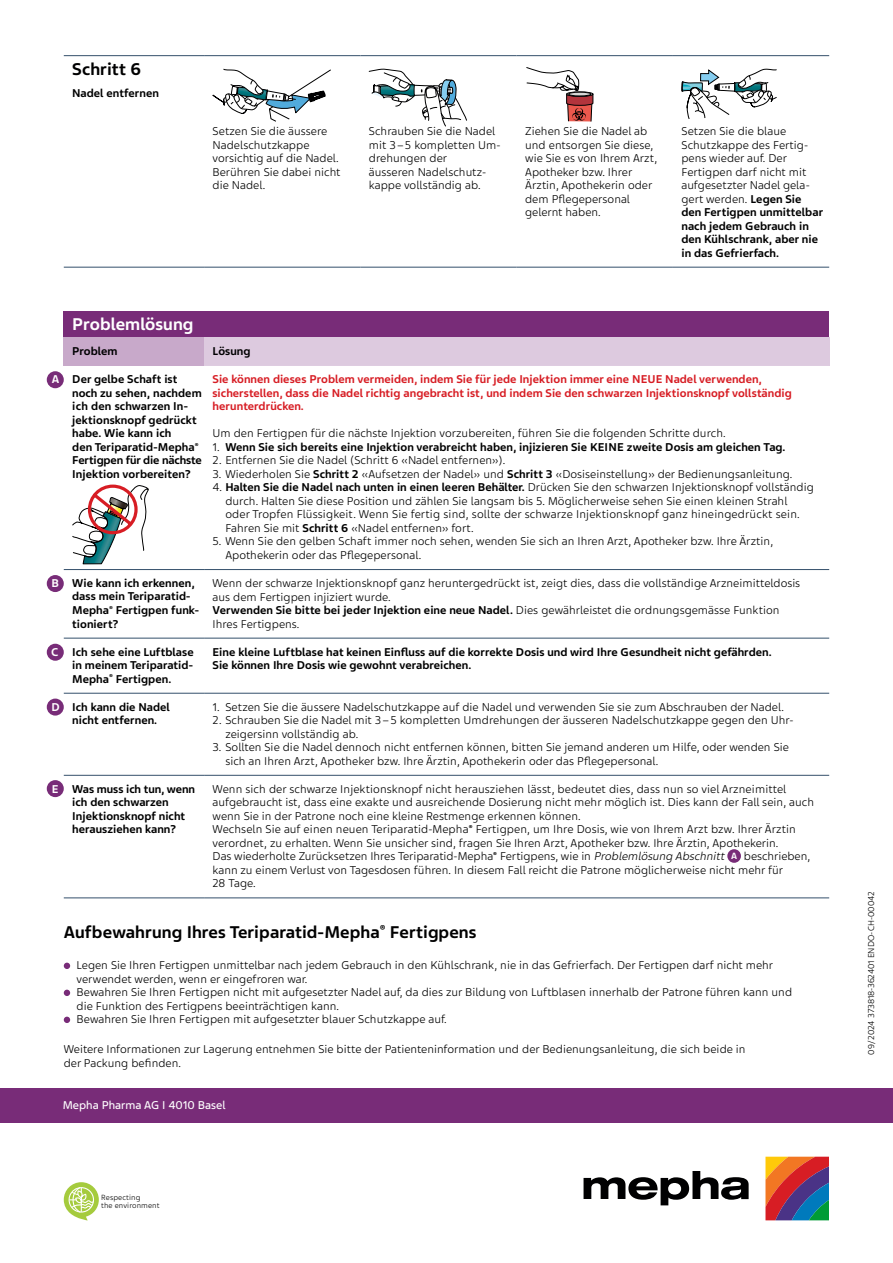
<style>
.page{position:relative;width:893px;height:1263px;background:#fff}
.page>*{position:absolute;margin:0;border:0;box-sizing:border-box;transform-origin:0 0}
.t1{font:700 18px "Teva Sans";letter-spacing:.005em;color:#000001}
.t2{font:700 18px "Teva Sans";letter-spacing:.005em;color:#fff}
.t3{font:300 12px/13.5px "Teva Sans";letter-spacing:.005em;color:#000001}
.t4{font:700 12px/13.5px "Teva Sans";letter-spacing:.005em;color:#000001}
.t5{font:700 12px/13.5px "Teva Sans";letter-spacing:.005em;color:#d71d24}
.t6{font:12px "Teva Sans";letter-spacing:.005em;color:#fff}
.t7{font:700 12px "Teva Sans";color:#fff}
.t8{font:300 9px "Teva Sans";letter-spacing:-.015em;color:#000001}
.t9{font:300 7.95px/8.4px "Teva Sans";letter-spacing:.015em;color:#000001}
.s1{font-weight:700}
.s2{font-weight:300}
.s3{font-style:italic}
.s4{font-weight:700;font-size:9.6px;color:#fff}
</style>
<div class="page">
<div style="left:0;top:1089px;width:893px;height:34px;background:#782c78"></div>
<svg style="left:64px;top:1182px;width:35px;height:38px"></svg>
<svg style="left:583px;top:1171px;width:166px;height:34px"></svg>
<svg style="left:765px;top:1157px;width:64px;height:63px"></svg>
<div style="left:64px;top:311px;width:765px;height:27px;background:#782c78"></div>
<div style="left:64px;top:338px;width:140px;height:28px;background:#c8a9ca"></div>
<div style="left:204px;top:338px;width:625px;height:28px;background:#ddcadf"></div>
<svg style="left:204px;top:570px;width:625px;height:292px"></svg>
<hr style="left:64px;top:569px;width:140px;height:1px;background:#34506b">
<hr style="left:204px;top:569px;width:625px;height:1px;background:#34506b">
<hr style="left:64px;top:638px;width:140px;height:1px;background:#34506b">
<hr style="left:204px;top:638px;width:625px;height:1px;background:#34506b">
<hr style="left:64px;top:693px;width:140px;height:1px;background:#34506b">
<hr style="left:204px;top:693px;width:625px;height:1px;background:#34506b">
<hr style="left:64px;top:775px;width:140px;height:1px;background:#34506b">
<hr style="left:204px;top:775px;width:625px;height:1px;background:#34506b">
<hr style="left:64px;top:897px;width:140px;height:1px;background:#34506b">
<hr style="left:204px;top:897px;width:625px;height:1px;background:#34506b">
<svg style="left:72px;top:484px;width:77px;height:80px"></svg>
<div style="left:727px;top:849px;width:14px;height:14px;background:#782c78;border-radius:50%"></div>
<svg style="left:64px;top:963px;width:6px;height:6px"></svg>
<svg style="left:64px;top:990px;width:6px;height:6px"></svg>
<svg style="left:64px;top:1017px;width:6px;height:6px"></svg>
<hr style="left:64px;top:267px;width:140px;height:1px;background:#34506b">
<hr style="left:517px;top:267px;width:156px;height:1px;background:#34506b">
<hr style="left:673px;top:267px;width:156px;height:1px;background:#34506b">
<hr style="left:204px;top:267px;width:156px;height:1px;background:#34506b">
<hr style="left:360px;top:267px;width:157px;height:1px;background:#34506b">
<hr style="left:64px;top:55px;width:140px;height:1px;background:#34506b">
<hr style="left:204px;top:55px;width:156px;height:1px;background:#34506b">
<hr style="left:360px;top:55px;width:157px;height:1px;background:#34506b">
<hr style="left:517px;top:55px;width:156px;height:1px;background:#34506b">
<hr style="left:673px;top:55px;width:156px;height:1px;background:#34506b">
<svg style="left:212px;top:68px;width:119px;height:54px"></svg>
<svg style="left:368px;top:69px;width:99px;height:58px"></svg>
<svg style="left:640px;top:55px;width:137px;height:64px"></svg>
<svg style="left:526px;top:67px;width:67px;height:55px"></svg>
<div style="left:47px;top:371px;width:17px;height:17px;background:#782c78;border-radius:50%"></div>
<div style="left:47px;top:575px;width:17px;height:17px;background:#782c78;border-radius:50%"></div>
<div style="left:47px;top:644px;width:17px;height:17px;background:#782c78;border-radius:50%"></div>
<div style="left:47px;top:780px;width:17px;height:17px;background:#782c78;border-radius:50%"></div>
<div style="left:47px;top:698px;width:17px;height:18px;background:#782c78;border-radius:50%"></div>
<h1 class="t1" style="left:72px;top:59px;width:70px">Schritt 6</h1>
<p class="t4" style="left:72px;top:86px;width:88px">Nadel entfernen</p>
<p class="t3" style="left:213px;top:124px;width:129px">Setzen Sie die äussere<br>Nadelschutzkappe vorsichtig auf die Nadel.<br>Berühren Sie dabei nicht die Nadel.</p>
<p class="t3" style="left:369px;top:124px;width:133px">Schrauben Sie die Nadel mit 3 – 5 kompletten Um&shy;drehungen der<br>äusseren Nadelschutz&shy;kappe vollständig ab.</p>
<p class="t3" style="left:525px;top:124px;width:134px">Ziehen Sie die Nadel ab und entsorgen Sie diese, wie Sie es von Ihrem Arzt,<br>Apotheker bzw. Ihrer<br>Ärztin, Apothekerin oder dem Pflegepersonal gelernt haben.</p>
<p class="t3" style="left:681px;top:124px;width:143px">Setzen Sie die blaue<br>Schutzkappe des Fertig&shy;pens wieder auf. Der<br>Fertigpen darf nicht mit aufgesetzter Nadel gela&shy;gert werden. <span class="s1">Legen Sie den Fertigpen unmittelbar nach jedem Gebrauch in den Kühlschrank, aber nie in das Gefrierfach.</span></p>
<p class="t7" style="left:52px;top:372px;width:9px">A</p>
<p class="t7" style="left:52px;top:576px;width:9px">B</p>
<p class="t7" style="left:51px;top:645px;width:9px">C</p>
<p class="t7" style="left:52px;top:699px;width:10px">D</p>
<h1 class="t2" style="left:72px;top:313px;width:123px">Problemlösung</h1>
<p class="t4" style="left:72px;top:345px;width:47px">Problem</p>
<p class="t4" style="left:213px;top:345px;width:39px">Lösung</p>
<p class="t4" style="left:72px;top:373px;width:131px">Der gelbe Schaft ist noch zu sehen, nachdem ich den schwarzen In&shy;jektionsknopf gedrückt habe. Wie kann ich<br>den Teriparatid-Mepha<sup>®<br></sup>Fertigpen für die nächste<br>Injektion vorbereiten?</p>
<p class="t5" style="left:213px;top:373px;width:581px">Sie können dieses Problem vermeiden, indem Sie für jede Injektion immer eine NEUE Nadel verwenden, sicherstellen, dass die Nadel richtig angebracht ist, und indem Sie den schwarzen Injektionsknopf vollständig herunterdrücken.</p>
<p class="t3" style="left:213px;top:427px;width:514px">Um den Fertigpen für die nächste Injektion vorzubereiten, führen Sie die folgenden Schritte durch.</p>
<p class="t4" style="left:213px;top:440px;width:574px"><span class="s2">1.</span> Wenn Sie sich bereits eine Injektion verabreicht haben, injizieren Sie KEINE zweite Dosis am gleichen Tag.</p>
<p class="t3" style="left:213px;top:454px;width:294px">2. Entfernen Sie die Nadel (Schritt 6 «Nadel entfernen»).</p>
<p class="t3" style="left:213px;top:467px;width:581px">3. Wiederholen Sie <span class="s1">Schritt 2</span> «Aufsetzen der Nadel» und <span class="s1">Schritt 3</span> «Dosiseinstellung» der Bedienungsanleitung.</p>
<p class="t3" style="left:225px;top:481px;width:590px;text-indent:-13px">4. <span class="s1">Halten Sie die Nadel nach unten in einen leeren Behälter.</span> Drücken Sie den schwarzen Injektionsknopf vollständig durch. Halten Sie diese Position und zählen Sie langsam bis 5. Möglicherweise sehen Sie einen kleinen Strahl oder Tropfen Flüssigkeit. Wenn Sie fertig sind, sollte der schwarze Injektionsknopf ganz hineingedrückt sein.<br>Fahren Sie mit <span class="s1">Schritt 6</span> «Nadel entfernen» fort.</p>
<p class="t3" style="left:225px;top:535px;width:549px;text-indent:-13px">5. Wenn Sie den gelben Schaft immer noch sehen, wenden Sie sich an Ihren Arzt, Apotheker bzw. Ihre Ärztin,<br>Apothekerin oder das Pflegepersonal.</p>
<p class="t4" style="left:72px;top:576px;width:129px">Wie kann ich erkennen, dass mein Teriparatid-<br>Mepha<sup>®</sup> Fertigpen funk&shy;tioniert?</p>
<p class="t3" style="left:213px;top:576px;width:589px">Wenn der schwarze Injektionsknopf ganz heruntergedrückt ist, zeigt dies, dass die vollständige Arzneimitteldosis aus dem Fertigpen injiziert wurde.<br><span class="s1">Verwenden Sie bitte bei jeder Injektion eine neue Nadel.</span> Dies gewährleistet die ordnungsgemässe Funktion Ihres Fertigpens.</p>
<p class="t4" style="left:72px;top:645px;width:123px;text-align:justify">Ich sehe eine Luftblase in meinem Teriparatid-Mepha<sup>®</sup> Fertigpen.</p>
<p class="t4" style="left:213px;top:645px;width:560px">Eine kleine Luftblase hat keinen Einfluss auf die korrekte Dosis und wird Ihre Gesundheit nicht gefährden.<br>Sie können Ihre Dosis wie gewohnt verabreichen.</p>
<p class="t4" style="left:72px;top:700px;width:99px">Ich kann die Nadel nicht entfernen.</p>
<p class="t3" style="left:213px;top:700px;width:573px">1. Setzen Sie die äussere Nadelschutzkappe auf die Nadel und verwenden Sie sie zum Abschrauben der Nadel.</p>
<p class="t3" style="left:225px;top:713px;width:569px;text-indent:-13px">2. Schrauben Sie die Nadel mit 3 – 5 kompletten Umdrehungen der äusseren Nadelschutzkappe gegen den Uhr&shy;zeigersinn vollständig ab.</p>
<p class="t3" style="left:225px;top:740px;width:565px;text-indent:-13px">3. Sollten Sie die Nadel dennoch nicht entfernen können, bitten Sie jemand anderen um Hilfe, oder wenden Sie sich an Ihren Arzt, Apotheker bzw. Ihre Ärztin, Apothekerin oder das Pflegepersonal.</p>
<p class="t4" style="left:72px;top:782px;width:124px">Was muss ich tun, wenn ich den schwarzen<br>Injektionsknopf nicht herausziehen kann?</p>
<p class="t3" style="left:213px;top:782px;width:603px">Wenn sich der schwarze Injektionsknopf nicht herausziehen lässt, bedeutet dies, dass nun so viel Arzneimittel aufgebraucht ist, dass eine exakte und ausreichende Dosierung nicht mehr möglich ist. Dies kann der Fall sein, auch wenn Sie in der Patrone noch eine kleine Restmenge erkennen können.<br>Wechseln Sie auf einen neuen Teriparatid-Mepha<sup>®</sup> Fertigpen, um Ihre Dosis, wie von Ihrem Arzt bzw. Ihrer Ärztin verordnet, zu erhalten. Wenn Sie unsicher sind, fragen Sie Ihren Arzt, Apotheker bzw. Ihre Ärztin, Apothekerin.<br>Das wiederholte Zurücksetzen Ihres Teriparatid-Mepha<sup>®</sup> Fertigpens, wie in <span class="s3">Problemlösung Abschnitt</span> <span class="s4">A</span> beschrieben, kann zu einem Verlust von Tagesdosen führen. In diesem Fall reicht die Patrone möglicherweise nicht mehr für<br>28 Tage.</p>
<h1 class="t1" style="left:64px;top:921px;width:414px">Aufbewahrung Ihres Teriparatid-Mepha<sup>®</sup> Fertigpens</h1>
<p class="t3" style="left:77px;top:958px;width:717px">Legen Sie Ihren Fertigpen unmittelbar nach jedem Gebrauch in den Kühlschrank, nie in das Gefrierfach. Der Fertigpen darf nicht mehr verwendet werden, wenn er eingefroren war.<br>Bewahren Sie Ihren Fertigpen nicht mit aufgesetzter Nadel auf, da dies zur Bildung von Luftblasen innerhalb der Patrone führen kann und die Funktion des Fertigpens beeinträchtigen kann.<br>Bewahren Sie Ihren Fertigpen mit aufgesetzter blauer Schutzkappe auf.</p>
<p class="t3" style="left:64px;top:1042px;width:683px">Weitere Informationen zur Lagerung entnehmen Sie bitte der Patienteninformation und der Bedienungsanleitung, die sich beide in der Packung befinden.</p>
<p class="t7" style="left:52px;top:781px;width:8px">E</p>
<p class="t6" style="left:63px;top:1098px;width:164px">Mepha Pharma AG I 4010 Basel</p>
<p class="t9" style="left:101px;top:1193px;width:60px">Respecting<br>the environment</p>
<p class="t8" style="left:866px;top:1054px;width:165px;rotate:-90deg">09/2024 373818-362401 ENDO-CH-00042</p>
</div>
